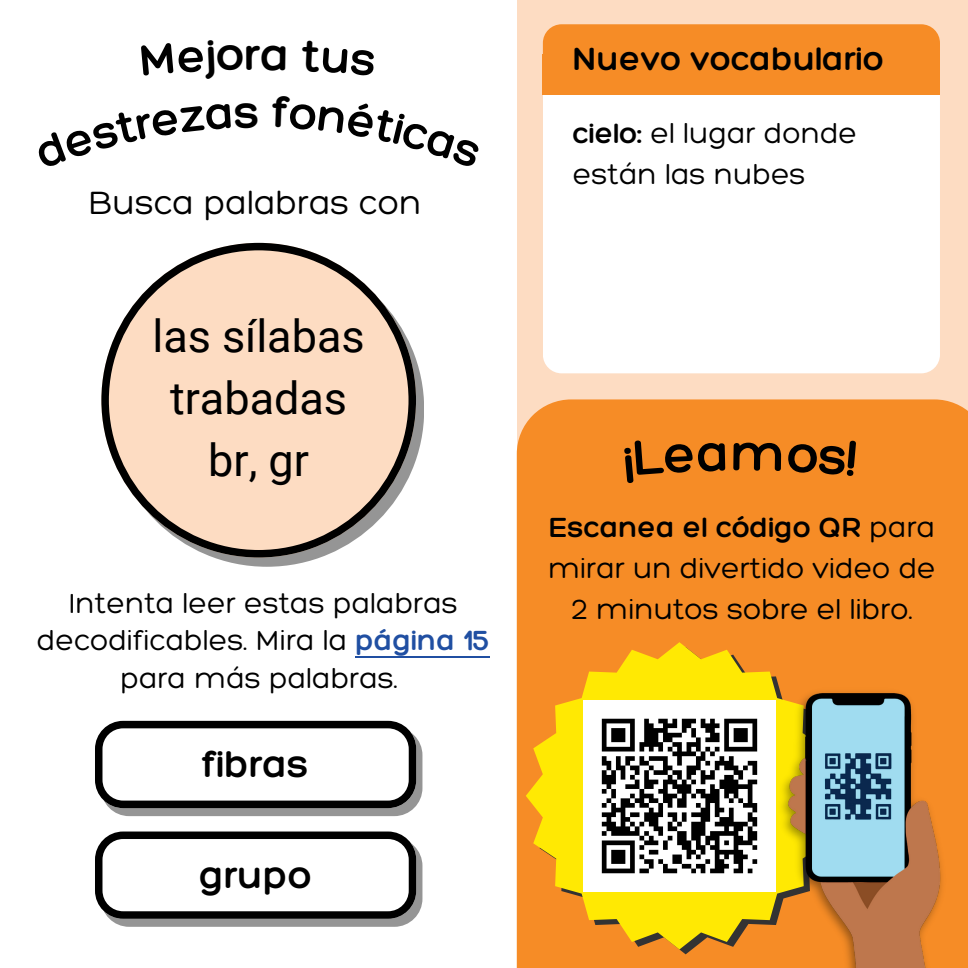
<style>
.page{position:relative;width:968px;height:968px;background:#fff}
.page>*{position:absolute;margin:0;border:0;box-sizing:border-box;transform-origin:0 0}
.t1{font:300 47.5px "Hero";color:#000}
.t2{font:45px/62px "Roboto";color:#000;text-align:center}
.t3{font:300 40px "Hero";color:#000}
.t4{font:300 35px "Hero";color:#000}
.t5{font:300 35px "Hero";color:#000}
.t6{font:300 30px/41.2px "Hero";color:#000;text-align:center}
.s1{color:#204fa2}
.s2{font-style:inherit}
</style>
<div class="page">
<div style="left:517px;top:0;width:451px;height:968px;background:#fddcc2"></div>
<div style="left:517px;top:399px;width:451px;height:569px;background:#f68c26"></div>
<div style="left:543px;top:59px;width:396px;height:314px;background:#fff;border-radius:19px"></div>
<div style="left:543px;top:24px;width:396px;height:64px;background:#f68c26;border-radius:19px"></div>
<div style="left:101px;top:727px;width:321px;height:89px;background:#959595;border-radius:28px"></div>
<div style="left:101px;top:837px;width:321px;height:89px;background:#959595;border-radius:28px"></div>
<div style="left:543px;top:55px;width:397px;height:40px;background:#f68c26"></div>
<svg style="left:101px;top:243px;width:315px;height:314px"></svg>
<svg style="left:526px;top:642px;width:307px;height:307px;background:#f5bb14"></svg>
<img style="left:583px;top:700px;width:190px;height:191px">
<img style="left:773px;top:683px;width:176px;height:285px">
<svg style="left:95px;top:720px;width:321px;height:88px;background:#cbcbcb"></svg>
<svg style="left:95px;top:831px;width:321px;height:87px;background:#cdcdcd"></svg>
<hr style="left:355px;top:656px;width:135px;height:1px;background:#204fa2">
<div style="left:624px;top:438px;width:101px;height:45px;background:#f68c26"></div>
<svg style="left:733px;top:442px;width:48px;height:29px"></svg>
<div style="left:787px;top:440px;width:69px;height:36px;background:#f68c26"></div>
<h2 class="t1" style="left:245px;top:25px;width:17px">r</h2>
<h2 class="t4" style="left:573px;top:37px;width:312px">Nuevo vocabulario</h2>
<p class="t5" style="left:88px;top:181px;width:334px">Busca palabras con</p>
<p class="t2" style="left:152px;top:306px;width:214px">las sílabas trabadas br, gr</p>
<p class="t6" style="left:37px;top:583px;width:454px;line-height:37.5px">Intenta leer estas palabras decodificables. Mira la <span class="s1">página 15</span></p>
<p class="t6" style="left:120px;top:657px;width:279px">para más palabras.</p>
<p class="t3" style="left:202px;top:739px;width:108px">fibras</p>
<p class="t3" style="left:199px;top:850px;width:114px">grupo</p>
<p class="t6" style="left:573px;top:111px;width:286px;text-align:left"><span class="s2">cielo:</span> el lugar donde están las nubes</p>
<p class="t6" style="left:548px;top:505px;width:389px"><span class="s2">Escanea el código QR</span> para mirar un divertido video de<br>2 minutos sobre el libro.</p>
</div>
